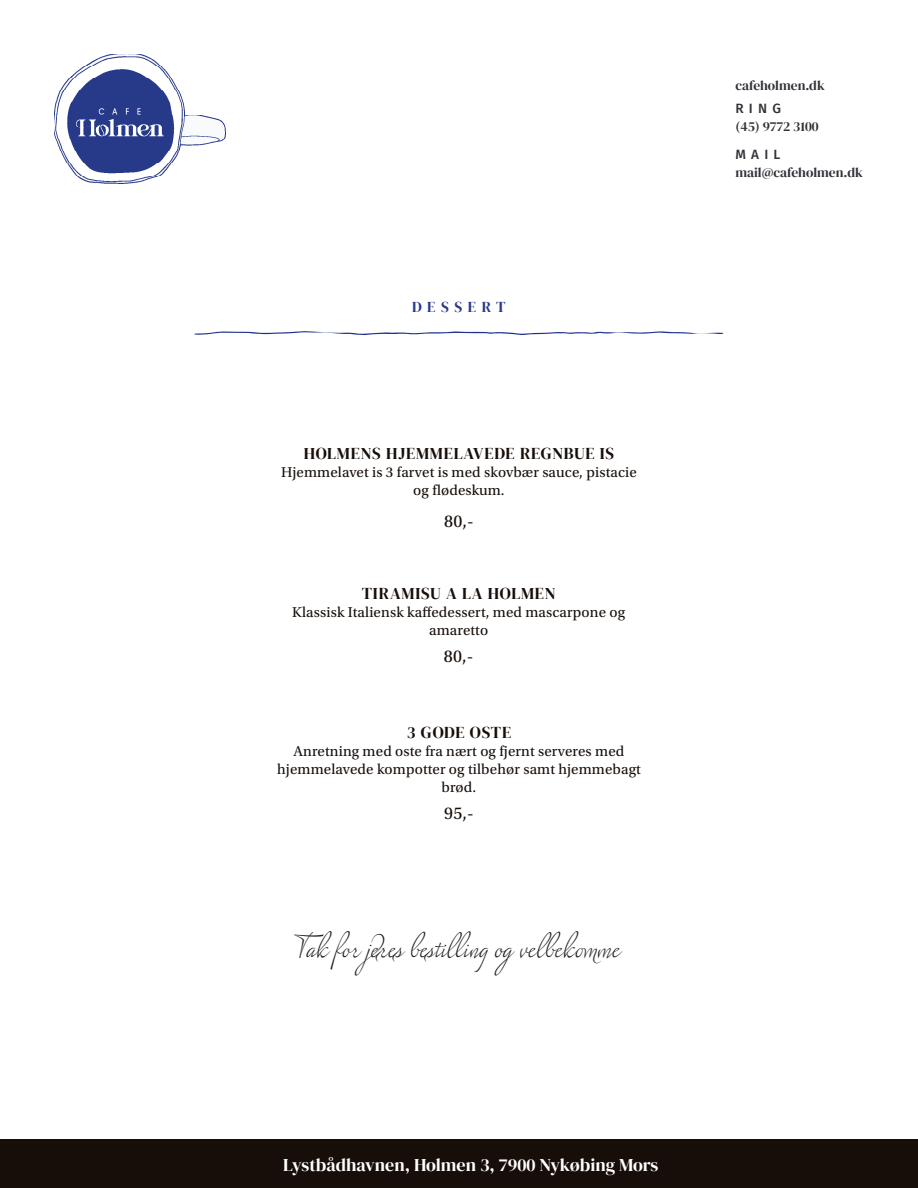
<style>
.page{position:relative;width:918px;height:1188px;background:#fff}
.page>*{position:absolute;margin:0;border:0;box-sizing:border-box;transform-origin:0 0}
.t1{font:36px "Lush Script";color:#231f20}
.t2{font:18px "DM Serif Display";color:#fff}
.Menu_Item_Description{font:18px "Utopia Std";color:#170e09}
.Menu_item{font:16.5px "DM Serif Display";letter-spacing:.05em;color:#170e09}
.Menu_Item_Description-2{font:15px/18px "Utopia Std";letter-spacing:.01em;color:#170e09;text-align:center}
.Menu_Section{font:15px "DM Serif Display";letter-spacing:.37em;color:#293888}
.t3{font:13.5px "DM Serif Display";color:#313138}
.t4{font:500 13.5px "Fira Sans";letter-spacing:.385em;color:#313138}
</style>
<div class="page">
<svg style="left:194px;top:331px;width:530px;height:4px"></svg>
<img style="left:54px;top:54px;width:172px;height:129px">
<div style="left:0;top:1140px;width:918px;height:48px;background:#170e09"></div>
<p class="Menu_Section" style="left:412px;top:298px;width:95px">DESSERT</p>
<p class="Menu_item" style="left:304px;top:444px;width:312px">HOLMENS HJEMMELAVEDE REGNBUE IS</p>
<p class="Menu_Item_Description-2" style="left:281px;top:464px;width:357px">Hjemmelavet is 3 farvet is med skovbær sauce, pistacie og flødeskum.</p>
<p class="Menu_Item_Description" style="left:444px;top:511px;width:31px">80,-</p>
<p class="Menu_item" style="left:362px;top:584px;width:195px">TIRAMISU A LA HOLMEN</p>
<p class="Menu_Item_Description-2" style="left:292px;top:604px;width:334px">Klassisk Italiensk kaffedessert, med mascarpone og amaretto</p>
<p class="Menu_Item_Description" style="left:444px;top:646px;width:31px">80,-</p>
<p class="Menu_item" style="left:407px;top:723px;width:106px">3 GODE OSTE</p>
<p class="Menu_Item_Description-2" style="left:277px;top:743px;width:365px">Anretning med oste fra nært og fjernt serveres med hjemmelavede kompotter og tilbehør samt hjemmebagt brød.</p>
<p class="Menu_Item_Description" style="left:444px;top:803px;width:31px">95,-</p>
<p class="t1" style="left:296px;top:923px;width:328px">Tak for jeres bestilling og velbekomme</p>
<p class="t2" style="left:283px;top:1154px;width:377px">Lystbådhavnen, Holmen 3, 7900 Nykøbing Mors</p>
<p class="t3" style="left:735px;top:77px;width:91px">cafeholmen.dk</p>
<p class="t4" style="left:736px;top:97px;width:47px">RING</p>
<p class="t3" style="left:735px;top:118px;width:85px">(45) 9772 3100</p>
<p class="t4" style="left:736px;top:144px;width:46px">MAIL</p>
<p class="t3" style="left:735px;top:165px;width:129px">mail@cafeholmen.dk</p>
</div>
